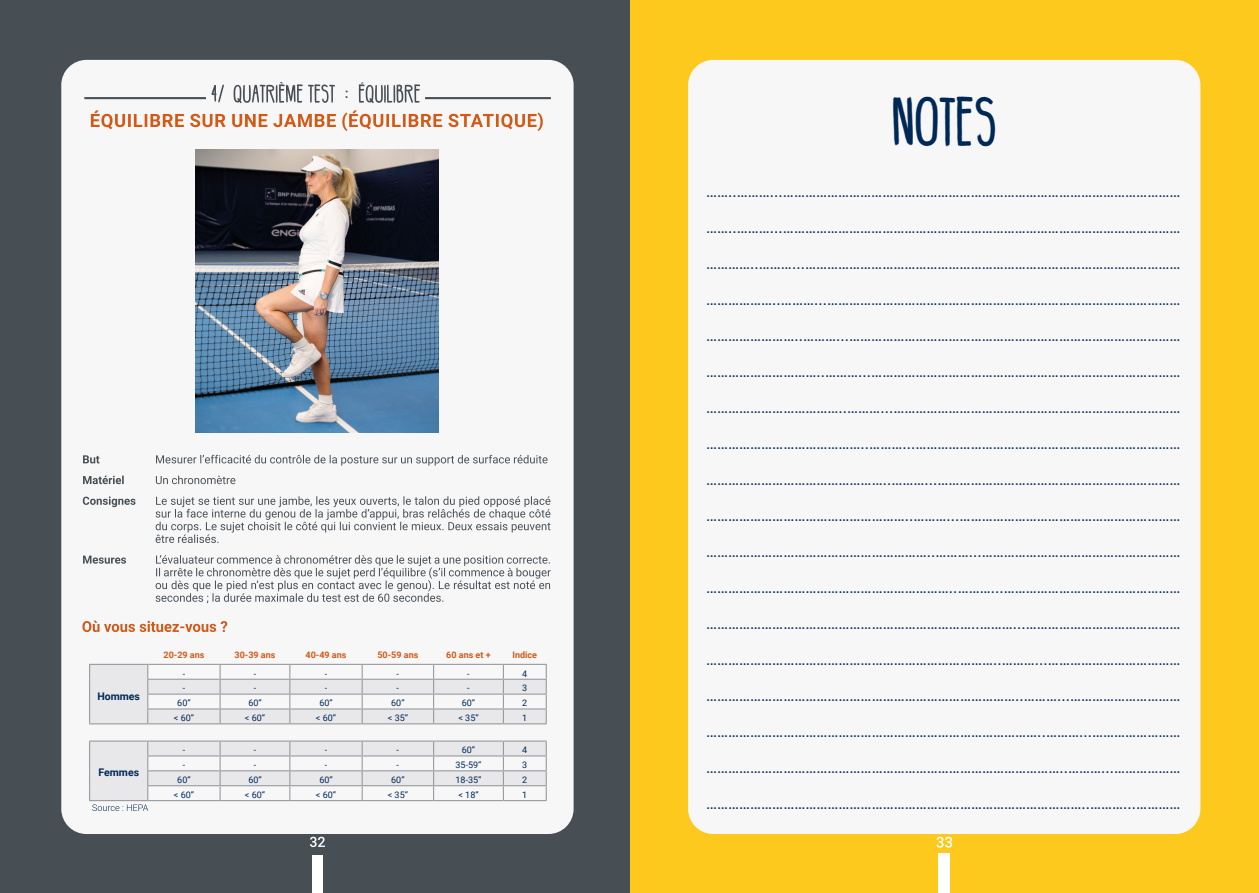
<style>
.page{position:relative;width:1259px;height:893px;background:#fff}
.page>*{position:absolute;margin:0;border:0;box-sizing:border-box;transform-origin:0 0}
.t1{font:49.5px "BELLABOO";color:#002856}
.t2{font:16.5px/36px "Roboto";color:#002856;text-align:justify}
.t3{font:700 10.5px "Roboto";color:#002856}
.t4{font:9px "Roboto";color:#002856}
.t5{font:700 9px "Roboto";color:#d35917}
</style>
<div class="page">
<div style="left:629px;top:0;width:630px;height:893px;background:#fec91d"></div>
<div style="left:0;top:0;width:629px;height:893px;background:#474f55"></div>
<svg style="left:310px;top:837px;width:15px;height:10px"></svg>
<div style="left:312px;top:855px;width:11px;height:38px;background:#fff"></div>
<div style="left:61px;top:60px;width:512px;height:774px;background:#f7f7f8;border-radius:25px"></div>
<div style="left:688px;top:60px;width:512px;height:774px;background:#f7f7f8;border-radius:25px"></div>
<img style="left:195px;top:149px;width:243px;height:283px">
<svg style="left:83px;top:555px;width:468px;height:48px"></svg>
<svg style="left:83px;top:496px;width:467px;height:47px"></svg>
<svg style="left:83px;top:476px;width:152px;height:8px"></svg>
<svg style="left:83px;top:455px;width:464px;height:11px"></svg>
<svg style="left:91px;top:110px;width:452px;height:21px"></svg>
<svg style="left:234px;top:82px;width:186px;height:21px"></svg>
<hr style="left:84px;top:97px;width:122px;height:2px;background:#474f55">
<hr style="left:425px;top:97px;width:126px;height:2px;background:#474f55">
<svg style="left:211px;top:84px;width:13px;height:19px"></svg>
<div style="left:90px;top:664px;width:58px;height:60px;background:#e8e8ea"></div>
<hr style="left:89px;top:664px;width:59px;height:1px;background:#94959a">
<svg style="left:89px;top:665px;width:1px;height:58px"></svg>
<svg style="left:147px;top:665px;width:400px;height:58px"></svg>
<hr style="left:89px;top:723px;width:59px;height:1px;background:#94959a">
<hr style="left:148px;top:723px;width:72px;height:1px;background:#94959a">
<hr style="left:220px;top:723px;width:70px;height:1px;background:#94959a">
<hr style="left:290px;top:723px;width:72px;height:1px;background:#94959a">
<hr style="left:362px;top:723px;width:71px;height:1px;background:#94959a">
<hr style="left:433px;top:723px;width:70px;height:1px;background:#94959a">
<hr style="left:503px;top:723px;width:44px;height:1px;background:#94959a">
<hr style="left:148px;top:664px;width:72px;height:1px;background:#94959a">
<hr style="left:220px;top:664px;width:70px;height:1px;background:#94959a">
<hr style="left:290px;top:664px;width:72px;height:1px;background:#94959a">
<hr style="left:362px;top:664px;width:71px;height:1px;background:#94959a">
<hr style="left:433px;top:664px;width:70px;height:1px;background:#94959a">
<hr style="left:503px;top:664px;width:44px;height:1px;background:#94959a">
<hr style="left:89px;top:740px;width:59px;height:2px;background:#94959a">
<hr style="left:148px;top:740px;width:72px;height:2px;background:#94959a">
<hr style="left:220px;top:740px;width:70px;height:2px;background:#94959a">
<hr style="left:290px;top:740px;width:72px;height:2px;background:#94959a">
<hr style="left:362px;top:740px;width:71px;height:2px;background:#94959a">
<hr style="left:433px;top:740px;width:70px;height:2px;background:#94959a">
<hr style="left:503px;top:740px;width:44px;height:2px;background:#94959a">
<svg style="left:89px;top:741px;width:458px;height:70px"></svg>
<hr style="left:89px;top:800px;width:59px;height:1px;background:#94959a">
<hr style="left:148px;top:800px;width:72px;height:1px;background:#94959a">
<hr style="left:220px;top:800px;width:70px;height:1px;background:#94959a">
<hr style="left:290px;top:800px;width:72px;height:1px;background:#94959a">
<hr style="left:362px;top:800px;width:71px;height:1px;background:#94959a">
<hr style="left:433px;top:800px;width:70px;height:1px;background:#94959a">
<hr style="left:503px;top:800px;width:44px;height:1px;background:#94959a">
<svg style="left:82px;top:621px;width:145px;height:11px"></svg>
<svg style="left:936px;top:837px;width:16px;height:11px"></svg>
<div style="left:938px;top:854px;width:11px;height:39px;background:#fff"></div>
<p class="t3" style="left:97px;top:688px;width:44px">Hommes</p>
<p class="t3" style="left:98px;top:765px;width:42px">Femmes</p>
<p class="t5" style="left:163px;top:649px;width:42px">20-29 ans</p>
<p class="t5" style="left:234px;top:649px;width:42px">30-39 ans</p>
<p class="t5" style="left:305px;top:649px;width:42px">40-49 ans</p>
<p class="t5" style="left:377px;top:649px;width:42px">50-59 ans</p>
<p class="t5" style="left:446px;top:649px;width:46px">60 ans et +</p>
<p class="t5" style="left:512px;top:649px;width:26px">Indice</p>
<p class="t4" style="left:183px;top:667px;width:4px">-</p>
<p class="t4" style="left:254px;top:667px;width:4px">-</p>
<p class="t4" style="left:325px;top:667px;width:4px">-</p>
<p class="t4" style="left:397px;top:667px;width:4px">-</p>
<p class="t4" style="left:467px;top:667px;width:4px">-</p>
<p class="t4" style="left:522px;top:667px;width:7px">4</p>
<p class="t4" style="left:183px;top:682px;width:4px">-</p>
<p class="t4" style="left:254px;top:682px;width:4px">-</p>
<p class="t4" style="left:325px;top:682px;width:4px">-</p>
<p class="t4" style="left:397px;top:682px;width:4px">-</p>
<p class="t4" style="left:467px;top:682px;width:4px">-</p>
<p class="t4" style="left:522px;top:682px;width:7px">3</p>
<p class="t4" style="left:177px;top:697px;width:15px">60“</p>
<p class="t4" style="left:248px;top:697px;width:15px">60“</p>
<p class="t4" style="left:319px;top:697px;width:15px">60“</p>
<p class="t4" style="left:391px;top:697px;width:15px">60“</p>
<p class="t4" style="left:462px;top:697px;width:15px">60“</p>
<p class="t4" style="left:522px;top:697px;width:7px">2</p>
<p class="t4" style="left:174px;top:712px;width:22px">&lt; 60“</p>
<p class="t4" style="left:245px;top:712px;width:22px">&lt; 60“</p>
<p class="t4" style="left:316px;top:712px;width:22px">&lt; 60“</p>
<p class="t4" style="left:388px;top:712px;width:22px">&lt; 35“</p>
<p class="t4" style="left:458px;top:712px;width:22px">&lt; 35“</p>
<p class="t4" style="left:522px;top:712px;width:7px">1</p>
<p class="t4" style="left:183px;top:744px;width:4px">-</p>
<p class="t4" style="left:254px;top:744px;width:4px">-</p>
<p class="t4" style="left:325px;top:744px;width:4px">-</p>
<p class="t4" style="left:397px;top:744px;width:4px">-</p>
<p class="t4" style="left:462px;top:744px;width:15px">60“</p>
<p class="t4" style="left:522px;top:744px;width:7px">4</p>
<p class="t4" style="left:183px;top:759px;width:4px">-</p>
<p class="t4" style="left:254px;top:759px;width:4px">-</p>
<p class="t4" style="left:325px;top:759px;width:4px">-</p>
<p class="t4" style="left:397px;top:759px;width:4px">-</p>
<p class="t4" style="left:455px;top:759px;width:27px">35-59“</p>
<p class="t4" style="left:522px;top:759px;width:7px">3</p>
<p class="t4" style="left:177px;top:773px;width:15px">60“</p>
<p class="t4" style="left:248px;top:773px;width:15px">60“</p>
<p class="t4" style="left:319px;top:773px;width:15px">60“</p>
<p class="t4" style="left:391px;top:773px;width:15px">60“</p>
<p class="t4" style="left:455px;top:773px;width:27px">18-35“</p>
<p class="t4" style="left:522px;top:773px;width:7px">2</p>
<p class="t4" style="left:174px;top:788px;width:22px">&lt; 60“</p>
<p class="t4" style="left:245px;top:788px;width:22px">&lt; 60“</p>
<p class="t4" style="left:316px;top:788px;width:22px">&lt; 60“</p>
<p class="t4" style="left:388px;top:788px;width:22px">&lt; 35“</p>
<p class="t4" style="left:458px;top:788px;width:22px">&lt; 18“</p>
<p class="t4" style="left:522px;top:788px;width:7px">1</p>
<h1 class="t1" style="left:892px;top:89px;width:106px">NOTES</h1>
<p class="t2" style="left:706px;top:172px;width:476px">……..………...……………………………………………………………………………………………… ……..………...……………………………………………………………………………………………… …………..………...………………………………………………………………………………………… ………………..………...…………………………………………………………………………………… ……………………..………...……………………………………………………………………………… …………………………..………...………………………………………………………………………… ………………………………..………...…………………………………………………………………… ……………………………………..………...……………………………………………………………… …………………………………………..………...………………………………………………………… ………………………………………………..………...…………………………………………………… ……………………………………………………..………...……………………………………………… …………………………………………………………..………...………………………………………… ………………………………………………………………..………...…………………………………… ……………………………………………………………………..………...……………………………… …………………………………………………………………………..………...………………………… ………………………………………………………………………………..………...…………………… ……………………………………………………………………………………..………...……………… …………………………………………………………………………………………..………...…………</p>
</div>
